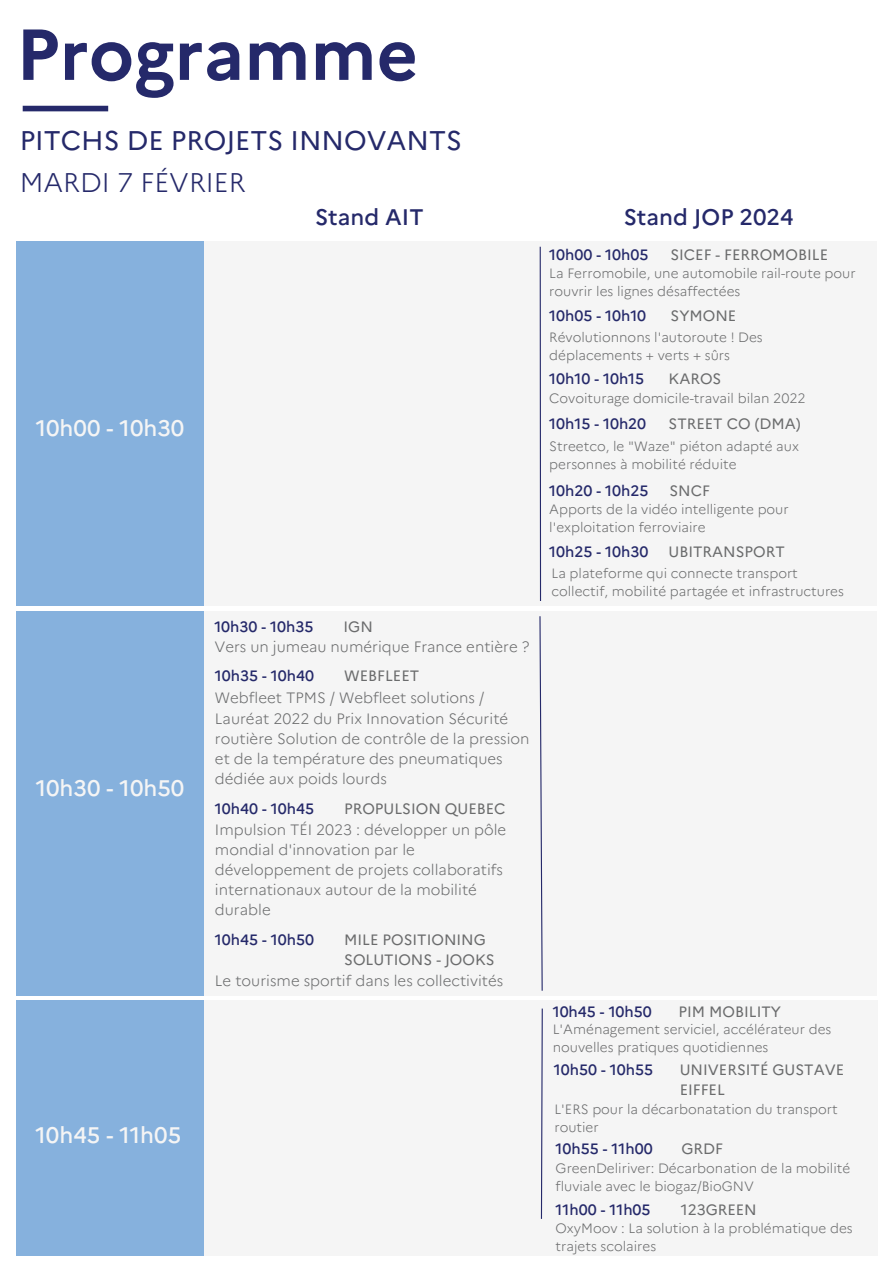
<style>
.page{position:relative;width:893px;height:1264px;background:#fff}
.page>*{position:absolute;margin:0;border:0;box-sizing:border-box;transform-origin:0 0}
.t1{font:700 72px "Marianne";color:#25296a}
.t2{font:27px "Marianne";color:#25296a}
.t3{font:300 27px "Marianne";color:#25296a}
.t4{font:500 22.5px "Marianne";color:#f5f5f5}
.t5{font:500 22.5px "Marianne";color:#25296a}
.t6{font:300 15px/20.2px "Marianne";color:#6b6c6d}
.t7{font:15px/20.2px "Marianne";color:#6b6c6d}
.t8{font:500 15px "Marianne";color:#25296a}
.t9{font:300 13.5px/18px "Marianne";color:#6b6c6d}
</style>
<div class="page">
<div style="left:23px;top:106px;width:85px;height:5px;background:#25296a"></div>
<div style="left:16px;top:611px;width:188px;height:385px;background:#86b1dd"></div>
<div style="left:204px;top:611px;width:672px;height:385px;background:#f5f5f5"></div>
<svg style="left:539px;top:616px;width:4px;height:375px"></svg>
<div style="left:16px;top:1000px;width:188px;height:255px;background:#86b1dd"></div>
<div style="left:204px;top:1000px;width:673px;height:255px;background:#f5f5f5"></div>
<svg style="left:540px;top:1008px;width:3px;height:211px"></svg>
<div style="left:16px;top:241px;width:188px;height:364px;background:#86b1dd"></div>
<div style="left:204px;top:241px;width:672px;height:364px;background:#f5f5f5"></div>
<hr style="left:539px;top:247px;width:2px;height:354px;background:#25296a">
<h1 class="t1" style="left:16px;top:-2px;width:404px">Programme</h1>
<h2 class="t2" style="left:20px;top:119px;width:443px">PITCHS DE PROJETS INNOVANTS</h2>
<h2 class="t3" style="left:20px;top:162px;width:227px">MARDI 7 FÉVRIER</h2>
<h3 class="t5" style="left:315px;top:199px;width:110px">Stand AIT</h3>
<h3 class="t5" style="left:623px;top:199px;width:171px">Stand JOP 2024</h3>
<p class="t8" style="left:549px;top:243px;width:101px">10h00 - 10h05</p>
<p class="t7" style="left:670px;top:244px;width:159px">SICEF - FERROMOBILE</p>
<p class="t9" style="left:549px;top:263px;width:308px">La Ferromobile, une automobile rail-route pour rouvrir les lignes désaffectées</p>
<h3 class="t4" style="left:36px;top:411px;width:150px">10h00 - 10h30</h3>
<h3 class="t4" style="left:36px;top:770px;width:150px">10h30 - 10h50</h3>
<h3 class="t4" style="left:36px;top:1117px;width:147px">10h45 - 11h05</h3>
<p class="t8" style="left:214px;top:615px;width:101px">10h30 - 10h35</p>
<p class="t7" style="left:343px;top:615px;width:31px">IGN</p>
<p class="t6" style="left:214px;top:635px;width:316px">Vers un jumeau numérique France entière ?</p>
<p class="t8" style="left:215px;top:663px;width:101px">10h35 - 10h40</p>
<p class="t7" style="left:344px;top:664px;width:76px">WEBFLEET</p>
<p class="t6" style="left:215px;top:686px;width:316px">Webfleet TPMS / Webfleet solutions / Lauréat 2022 du Prix Innovation Sécurité routière Solution de contrôle de la pression et de la température des pneumatiques dédiée aux poids lourds</p>
<p class="t6" style="left:215px;top:817px;width:293px">Impulsion TÉI 2023 : développer un pôle mondial d'innovation par le développement de projets collaboratifs internationaux autour de la mobilité durable</p>
<p class="t8" style="left:215px;top:797px;width:101px">10h40 - 10h45</p>
<p class="t7" style="left:344px;top:797px;width:163px">PROPULSION QUEBEC</p>
<p class="t8" style="left:215px;top:928px;width:101px">10h45 - 10h50</p>
<p class="t7" style="left:344px;top:928px;width:152px">MILE POSITIONING<br>SOLUTIONS - JOOKS</p>
<p class="t6" style="left:215px;top:969px;width:290px">Le tourisme sportif dans les collectivités</p>
<p class="t8" style="left:549px;top:304px;width:98px">10h05 - 10h10</p>
<p class="t7" style="left:670px;top:304px;width:67px">SYMONE</p>
<p class="t9" style="left:549px;top:327px;width:215px">Révolutionnons l'autoroute ! Des déplacements + verts + sûrs</p>
<p class="t9" style="left:549px;top:388px;width:258px">Covoiturage domicile-travail bilan 2022</p>
<p class="t8" style="left:549px;top:367px;width:96px">10h10 - 10h15</p>
<p class="t7" style="left:668px;top:368px;width:54px">KAROS</p>
<p class="t8" style="left:549px;top:412px;width:98px">10h15 - 10h20</p>
<p class="t7" style="left:668px;top:412px;width:134px">STREET CO (DMA)</p>
<p class="t9" style="left:549px;top:436px;width:251px">Streetco, le "Waze" piéton adapté aux personnes à mobilité réduite</p>
<p class="t9" style="left:549px;top:499px;width:241px">Apports de la vidéo intelligente pour l'exploitation ferroviaire</p>
<p class="t8" style="left:549px;top:478px;width:101px">10h20 - 10h25</p>
<p class="t7" style="left:669px;top:479px;width:42px">SNCF</p>
<p class="t8" style="left:549px;top:540px;width:101px">10h25 - 10h30</p>
<p class="t7" style="left:668px;top:540px;width:118px">UBITRANSPORT</p>
<p class="t9" style="left:551px;top:562px;width:294px">La plateforme qui connecte transport collectif, mobilité partagée et infrastructures</p>
<p class="t8" style="left:552px;top:1000px;width:101px">10h45 - 10h50</p>
<p class="t7" style="left:678px;top:1000px;width:104px">PIM MOBILITY</p>
<p class="t9" style="left:552px;top:1019px;width:280px">L'Aménagement serviciel, accélérateur des nouvelles pratiques quotidiennes</p>
<p class="t8" style="left:554px;top:1058px;width:101px">10h50 - 10h55</p>
<p class="t7" style="left:679px;top:1058px;width:166px">UNIVERSITÉ GUSTAVE<br>EIFFEL</p>
<p class="t9" style="left:554px;top:1098px;width:285px">L'ERS pour la décarbonatation du transport routier</p>
<p class="t8" style="left:555px;top:1137px;width:98px">10h55 - 11h00</p>
<p class="t7" style="left:681px;top:1137px;width:43px">GRDF</p>
<p class="t9" style="left:555px;top:1157px;width:296px">GreenDeliriver: Décarbonation de la mobilité fluviale avec le biogaz/BioGNV</p>
<p class="t9" style="left:555px;top:1218px;width:298px">OxyMoov : La solution à la problématique des trajets scolaires</p>
<p class="t8" style="left:555px;top:1197px;width:96px">11h00 - 11h05</p>
<p class="t7" style="left:680px;top:1197px;width:78px">123GREEN</p>
</div>
